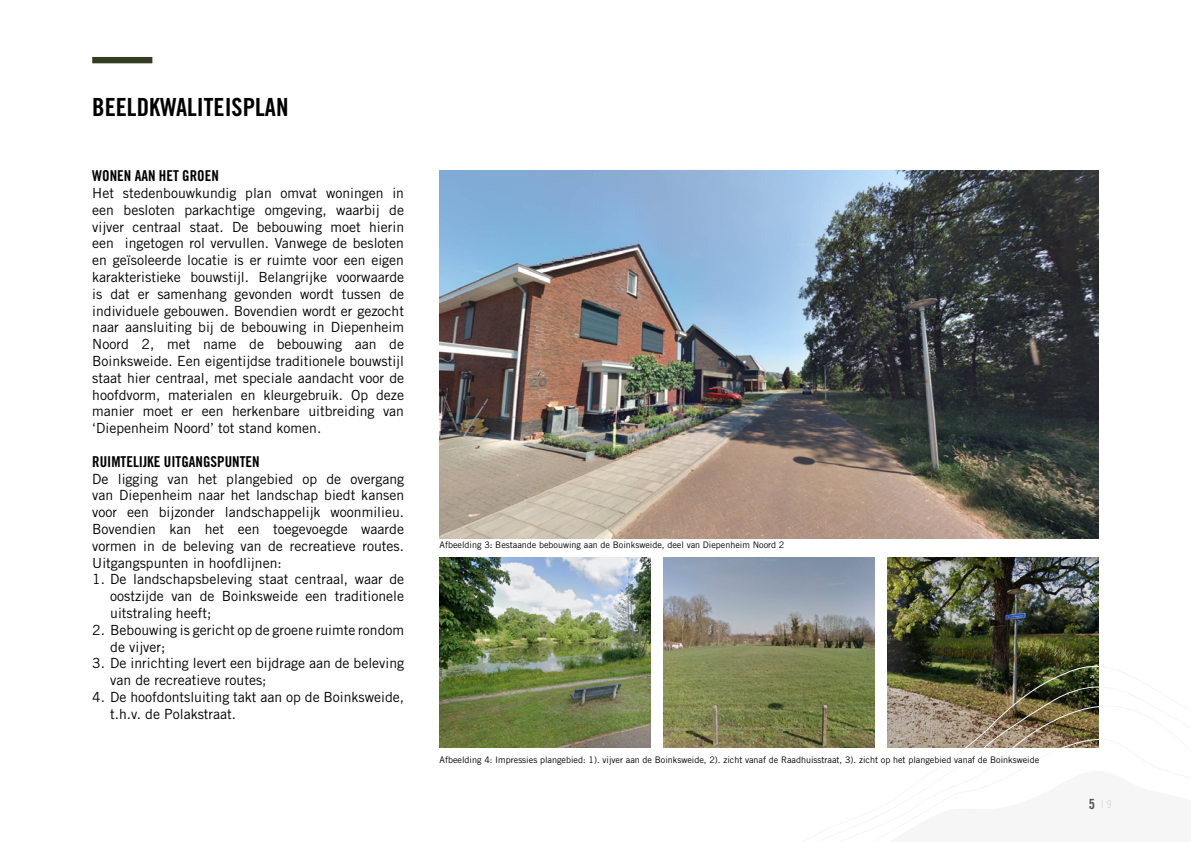
<style>
.page{position:relative;width:1191px;height:842px;background:#fff}
.page>*{position:absolute;margin:0;border:0;box-sizing:border-box;transform-origin:0 0}
.t1{font:25px "Trade Gothic LT Std Bd Cn 20";color:#000}
.t2{font:15px "Trade Gothic LT Std Bd Cn 20";color:#000}
.t3{font:14px/16.8px "Trade Gothic LT Std";color:#000;text-align:justify}
.t4{font:14px "Trade Gothic LT Std Bd Cn 20";color:#545454}
.t5{font:9px "Trade Gothic LT Std";color:#000}
.s1{font-family:"Trade Gothic LT Std";font-size:11px;color:#d9d9d9}
.s2{font-family:"Trade Gothic LT Std Cn 18";font-size:11px;color:#d9d9d9}
</style>
<div class="page">
<img style="left:663px;top:557px;width:211px;height:191px">
<img style="left:439px;top:170px;width:659px;height:369px">
<img style="left:888px;top:557px;width:210px;height:103px">
<img style="left:439px;top:557px;width:211px;height:191px">
<img style="left:802px;top:660px;width:297px;height:88px">
<div style="left:92px;top:57px;width:60px;height:6px;background:#333d22"></div>
<h1 class="t1" style="left:92px;top:92px;width:198px">BEELDKWALITEISPLAN</h1>
<p class="t2" style="left:92px;top:167px;width:128px">WONEN AAN HET GROEN</p>
<p class="t3" style="left:92px;top:184px;width:313px">Het stedenbouwkundig plan omvat woningen in een besloten parkachtige omgeving, waarbij de vijver centraal staat. De bebouwing moet hierin een ingetogen rol vervullen. Vanwege de besloten en geïsoleerde locatie is er ruimte voor een eigen karakteristieke bouwstijl. Belangrijke voorwaarde is dat er samenhang gevonden wordt tussen de individuele gebouwen. Bovendien wordt er gezocht naar aansluiting bij de bebouwing in Diepenheim Noord 2, met name de bebouwing aan de Boinksweide. Een eigentijdse traditionele bouwstijl staat hier centraal, met speciale aandacht voor de hoofdvorm, materialen en kleurgebruik. Op deze manier moet er een herkenbare uitbreiding van ‘Diepenheim Noord’ tot stand komen.</p>
<p class="t2" style="left:92px;top:452px;width:169px">RUIMTELIJKE UITGANGSPUNTEN</p>
<p class="t3" style="left:92px;top:470px;width:313px">De ligging van het plangebied op de overgang van Diepenheim naar het landschap biedt kansen voor een bijzonder landschappelijk woonmilieu.<br>Bovendien kan het een toegevoegde waarde vormen in de beleving van de recreatieve routes.<br>Uitgangspunten in hoofdlijnen:</p>
<p class="t3" style="left:110px;top:571px;width:295px;text-indent:-18px">1. De landschapsbeleving staat centraal, waar de oostzijde van de Boinksweide een traditionele uitstraling heeft;</p>
<p class="t3" style="left:110px;top:621px;width:295px;text-indent:-18px">2. Bebouwing is gericht op de groene ruimte rondom de vijver;</p>
<p class="t3" style="left:110px;top:655px;width:295px;text-indent:-18px">3. De inrichting levert een bijdrage aan de beleving van de recreatieve routes;</p>
<p class="t3" style="left:110px;top:688px;width:295px;text-indent:-18px">4. De hoofdontsluiting takt aan op de Boinksweide, t.h.v. de Polakstraat.</p>
<p class="t5" style="left:439px;top:540px;width:346px">Afbeelding 3: Bestaande bebouwing aan de Boinksweide, deel van Diepenheim Noord 2</p>
<p class="t5" style="left:439px;top:754px;width:601px">Afbeelding 4: Impressies plangebied: 1). vijver aan de Boinksweide, 2). zicht vanaf de Raadhuisstraat, 3). zicht op het plangebied vanaf de Boinksweide</p>
<p class="t4" style="left:1089px;top:796px;width:24px">5 <span class="s1">|</span> <span class="s2">9</span></p>
</div>
